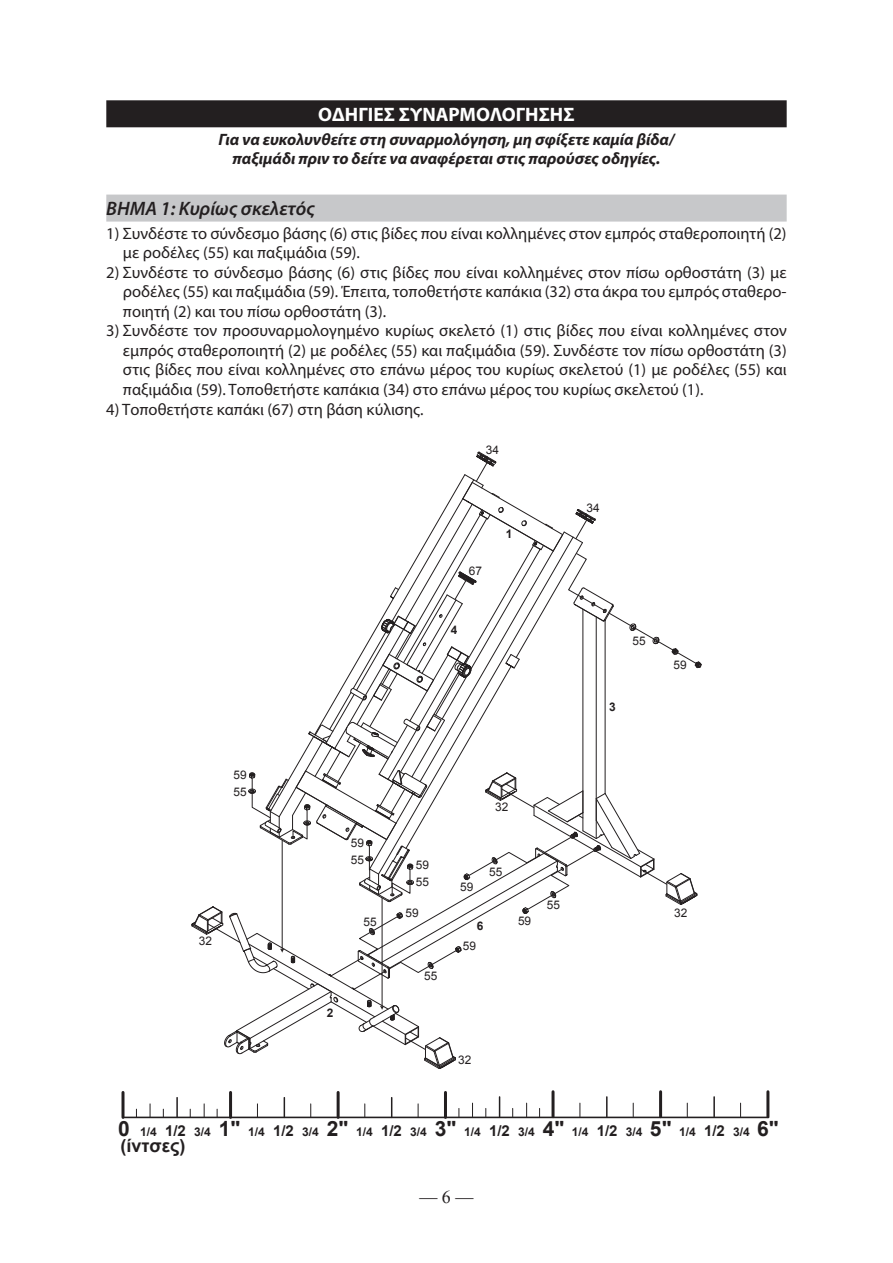
<style>
.page{position:relative;width:893px;height:1263px;background:#fff}
.page>*{position:absolute;margin:0;border:0;box-sizing:border-box;transform-origin:0 0}
.t1{font:700 19.5px "Myriad Pro";color:#fff}
.t2{font:italic 600 19.5px "Myriad Pro";color:#231f20}
.t3{font:700 18px "Arial";color:#231f20}
.t4{font:18px "Times New Roman";color:#231f20}
.t5{font:16.5px/19.5px "Myriad Pro";color:#231f20;text-align:justify}
.t6{font:italic 700 16.5px/19.5px "Myriad Pro";color:#231f20;text-align:center}
.t7{font:700 12px "Arial";color:#231f20}
.t8{font:11.85px/17.1px "Arial";color:#231f20}
.t9{font:700 11.85px "Arial";color:#231f20}
.s1{font-size:21px}
.s2{font-size:15px}
</style>
<div class="page">
<div style="left:106px;top:100px;width:681px;height:27px;background:#231f20"></div>
<div style="left:106px;top:195px;width:681px;height:27px;background:#c7c8ca"></div>
<hr style="left:123px;top:1116px;width:645px;height:2px;background:#231f20">
<hr style="left:121px;top:1092px;width:3px;height:25px;background:#231f20">
<hr style="left:229px;top:1092px;width:3px;height:25px;background:#231f20">
<hr style="left:337px;top:1092px;width:3px;height:25px;background:#231f20">
<svg style="left:150px;top:1104px;width:1px;height:13px"></svg>
<hr style="left:176px;top:1097px;width:2px;height:20px;background:#231f20">
<svg style="left:284px;top:1097px;width:1px;height:19px"></svg>
<svg style="left:204px;top:1104px;width:1px;height:13px"></svg>
<svg style="left:257px;top:1104px;width:1px;height:12px"></svg>
<svg style="left:310px;top:1104px;width:1px;height:13px"></svg>
<hr style="left:444px;top:1092px;width:3px;height:25px;background:#231f20">
<svg style="left:391px;top:1097px;width:1px;height:19px"></svg>
<svg style="left:364px;top:1104px;width:1px;height:13px"></svg>
<svg style="left:418px;top:1104px;width:1px;height:13px"></svg>
<hr style="left:551px;top:1092px;width:3px;height:25px;background:#231f20">
<hr style="left:659px;top:1092px;width:3px;height:25px;background:#231f20">
<svg style="left:472px;top:1103px;width:1px;height:14px"></svg>
<svg style="left:499px;top:1097px;width:1px;height:19px"></svg>
<hr style="left:606px;top:1097px;width:2px;height:20px;background:#231f20">
<svg style="left:526px;top:1103px;width:1px;height:14px"></svg>
<svg style="left:580px;top:1103px;width:1px;height:14px"></svg>
<svg style="left:633px;top:1103px;width:1px;height:14px"></svg>
<hr style="left:766px;top:1092px;width:3px;height:25px;background:#231f20">
<hr style="left:713px;top:1097px;width:2px;height:20px;background:#231f20">
<svg style="left:687px;top:1103px;width:1px;height:14px"></svg>
<svg style="left:740px;top:1103px;width:1px;height:14px"></svg>
<svg style="left:191px;top:451px;width:510px;height:618px"></svg>
<p class="t1" style="left:318px;top:102px;width:258px">ΟΔΗΓΙΕΣ ΣΥΝΑΡΜΟΛΟΓΗΣΗΣ</p>
<p class="t6" style="left:218px;top:129px;width:457px">Για να ευκολυνθείτε στη συναρμολόγηση, μη σφίξετε καμία βίδα/ παξιμάδι πριν το δείτε να αναφέρεται στις παρούσες οδηγίες.</p>
<p class="t2" style="left:106px;top:196px;width:210px">ΒΗΜΑ 1: Κυρίως σκελετός</p>
<p class="t5" style="left:123px;top:223px;width:665px;text-indent:-17px">1) Συνδέστε το σύνδεσμο βάσης (6) στις βίδες που είναι κολλημένες στον εμπρός σταθεροποιητή (2) με ροδέλες (55) και παξιμάδια (59).</p>
<p class="t5" style="left:123px;top:262px;width:665px;text-indent:-17px">2) Συνδέστε το σύνδεσμο βάσης (6) στις βίδες που είναι κολλημένες στον πίσω ορθοστάτη (3) με ροδέλες (55) και παξιμάδια (59). Έπειτα, τοποθετήστε καπάκια (32) στα άκρα του εμπρός σταθερο&shy;ποιητή (2) και του πίσω ορθοστάτη (3).</p>
<p class="t5" style="left:123px;top:321px;width:665px;text-indent:-17px">3) Συνδέστε τον προσυναρμολογημένο κυρίως σκελετό (1) στις βίδες που είναι κολλημένες στον εμπρός σταθεροποιητή (2) με ροδέλες (55) και παξιμάδια (59). Συνδέστε τον πίσω ορθοστάτη (3) στις βίδες που είναι κολλημένες στο επάνω μέρος του κυρίως σκελετού (1) με ροδέλες (55) και παξιμάδια (59). Τοποθετήστε καπάκια (34) στο επάνω μέρος του κυρίως σκελετού (1).</p>
<p class="t5" style="left:106px;top:399px;width:319px">4) Τοποθετήστε καπάκι (67) στη βάση κύλισης.</p>
<p class="t8" style="left:233px;top:766px;width:15px">59<br>55</p>
<p class="t8" style="left:199px;top:932px;width:15px">32</p>
<p class="t8" style="left:486px;top:441px;width:15px">34</p>
<p class="t8" style="left:469px;top:562px;width:15px">67</p>
<p class="t9" style="left:451px;top:621px;width:8px">4</p>
<p class="t9" style="left:506px;top:525px;width:8px">1</p>
<p class="t8" style="left:586px;top:499px;width:15px">34</p>
<p class="t8" style="left:632px;top:633px;width:15px">55</p>
<p class="t9" style="left:609px;top:699px;width:8px">3</p>
<p class="t8" style="left:673px;top:657px;width:15px">59</p>
<p class="t8" style="left:351px;top:834px;width:15px">59</p>
<p class="t8" style="left:351px;top:851px;width:15px">55</p>
<p class="t8" style="left:364px;top:913px;width:15px">55</p>
<p class="t9" style="left:327px;top:1004px;width:8px">2</p>
<p class="t8" style="left:416px;top:856px;width:15px">59</p>
<p class="t8" style="left:416px;top:873px;width:15px">55</p>
<p class="t8" style="left:405px;top:904px;width:15px">59</p>
<p class="t8" style="left:424px;top:968px;width:15px">55</p>
<p class="t8" style="left:495px;top:798px;width:15px">32</p>
<p class="t8" style="left:460px;top:878px;width:15px">59</p>
<p class="t8" style="left:489px;top:863px;width:15px">55</p>
<p class="t9" style="left:477px;top:917px;width:8px">6</p>
<p class="t8" style="left:463px;top:937px;width:15px">59</p>
<p class="t8" style="left:518px;top:912px;width:15px">59</p>
<p class="t8" style="left:547px;top:896px;width:15px">55</p>
<p class="t8" style="left:458px;top:1051px;width:15px">32</p>
<p class="t8" style="left:674px;top:904px;width:15px">32</p>
<p class="t7" style="left:118px;top:1123px;width:662px"><span class="s1">0</span> 1/4 <span class="s2">1/2</span> 3/4 <span class="s1">1"</span> 1/4 <span class="s2">1/2</span> 3/4 <span class="s1">2"</span> 1/4 <span class="s2">1/2</span> 3/4 <span class="s1">3"</span> 1/4 <span class="s2">1/2</span> 3/4 <span class="s1">4"</span> 1/4 <span class="s2">1/2</span> 3/4 <span class="s1">5"</span> 1/4 <span class="s2">1/2</span> 3/4 <span class="s1">6"</span></p>
<p class="t3" style="left:120px;top:1134px;width:67px">(ίντσες)</p>
<p class="t4" style="left:419px;top:1185px;width:55px">— 6 —</p>
</div>
